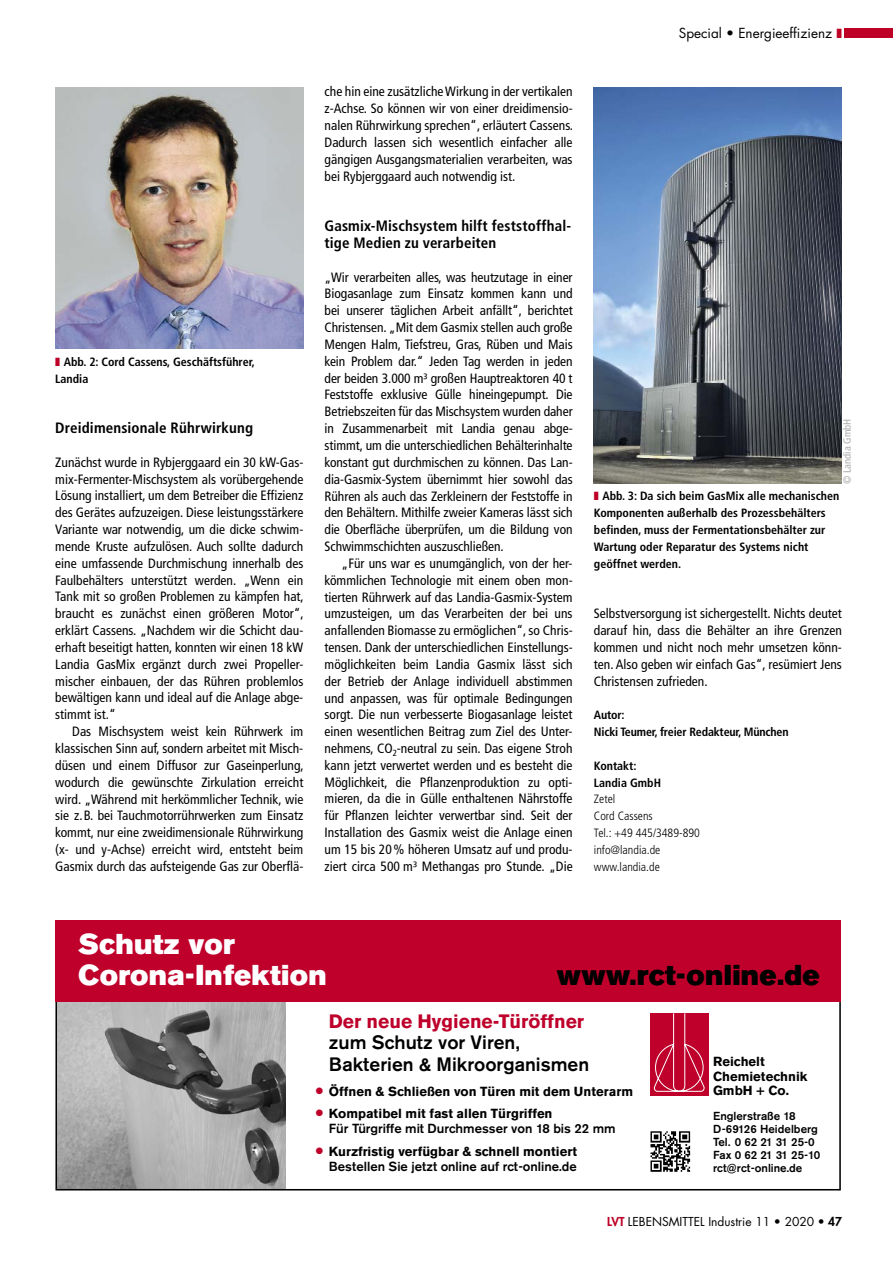
<style>
.page{position:relative;width:893px;height:1263px;background:#fff}
.page>*{position:absolute;margin:0;border:0;box-sizing:border-box;transform-origin:0 0}
.t1{font:28.5px/31.5px "Akzidenz Grotesk BQ Super";letter-spacing:.01em;color:#fff}
.t2{font:28.5px "Akzidenz Grotesk BQ Super";letter-spacing:.01em;color:#000}
.t3{font:500 19.2px/21.6px "Akzidenz Grotesk BQ";color:#000}
.t4{font:700 19.2px "Akzidenz Grotesk BQ";color:#be002b}
.t5{font:700 condensed 15px/16.8px "Frutiger LT Std";letter-spacing:.01em;color:#000}
.t6{font:condensed 13.5px/16.8px "Frutiger LT Std";color:#000;text-align:justify}
.t7{font:13.5px "Futura Std";color:#000}
.t8{font:500 13.05px/15.5px "Akzidenz Grotesk BQ";color:#000}
.t9{font:700 13.05px/14.7px "Akzidenz Grotesk BQ";color:#000}
.t10{font:700 condensed 12px/16.8px "Frutiger LT Std";color:#000}
.t11{font:300 condensed 12px/16.8px "Frutiger LT Std";color:#000}
.t12{font:12px "Futura Std";color:#000}
.t13{font:500 11.55px/13px "Akzidenz Grotesk BQ";color:#000}
.t14{font:condensed 10.5px "Frutiger LT Std";color:#aaa}
.s1{color:#be0027}
.s2{color:#be002b}
.s3{font-weight:700}
.s4{font-weight:800;color:#be0027}
.s5{font-weight:800}
</style>
<div class="page">
<img style="left:55px;top:88px;width:248px;height:261px">
<img style="left:594px;top:88px;width:247px;height:396px">
<img style="left:58px;top:1002px;width:228px;height:185px">
<div style="left:55px;top:920px;width:786px;height:82px;background:#be002b"></div>
<img style="left:650px;top:1131px;width:41px;height:41px">
<div style="left:650px;top:1013px;width:59px;height:83px;background:#be002b"></div>
<svg style="left:653px;top:1013px;width:52px;height:79px"></svg>
<div style="left:845px;top:28px;width:48px;height:10px;background:#be0027"></div>
<p class="t10" style="left:55px;top:353px;width:201px"><span class="s1">❚</span> Abb. 2: Cord Cassens, Geschäftsführer,<br>Landia</p>
<p class="t5" style="left:55px;top:419px;width:199px">Dreidimensionale Rührwirkung</p>
<p class="t6" style="left:55px;top:454px;width:250px">Zunächst wurde in Rybjerggaard ein 30 kW-Gas&shy;mix-Fermenter-Mischsystem als vorübergehende Lösung installiert, um dem Betreiber die Effizienz des Gerätes aufzuzeigen. Diese leistungsstärkere Variante war notwendig, um die dicke schwim&shy;mende Kruste aufzulösen. Auch sollte dadurch eine umfassende Durchmischung innerhalb des Faulbehälters unterstützt werden. „Wenn ein Tank mit so großen Problemen zu kämpfen hat, braucht es zunächst einen größeren Motor“, erklärt Cassens. „Nachdem wir die Schicht dau&shy;erhaft beseitigt hatten, konnten wir einen 18 kW Landia GasMix ergänzt durch zwei Propeller&shy;mischer einbauen, der das Rühren problemlos bewältigen kann und ideal auf die Anlage abge&shy;stimmt ist.“</p>
<p class="t6" style="left:55px;top:723px;width:250px;text-indent:17px">Das Mischsystem weist kein Rührwerk im klassischen Sinn auf, sondern arbeitet mit Misch&shy;düsen und einem Diffusor zur Gaseinperlung, wodurch die gewünschte Zirkulation erreicht wird. „Während mit herkömmlicher Technik, wie sie z.B. bei Tauchmotorrührwerken zum Einsatz kommt, nur eine zweidimensionale Rührwirkung (x- und y-Achse) erreicht wird, entsteht beim Gasmix durch das aufsteigende Gas zur Oberflä-</p>
<p class="t6" style="left:325px;top:83px;width:250px">che hin eine zusätzliche Wirkung in der vertikalen z-Achse. So können wir von einer dreidimensio&shy;nalen Rührwirkung sprechen“, erläutert Cassens.<br>Dadurch lassen sich wesentlich einfacher alle gängigen Ausgangsmaterialien verarbeiten, was bei Rybjerggaard auch notwendig ist.</p>
<p class="t5" style="left:325px;top:218px;width:248px">Gasmix-Mischsystem hilft feststoffhal&shy;tige Medien zu verarbeiten</p>
<p class="t6" style="left:325px;top:269px;width:250px">„Wir verarbeiten alles, was heutzutage in einer Biogasanlage zum Einsatz kommen kann und bei unserer täglichen Arbeit anfällt“, berichtet Christensen. „Mit dem Gasmix stellen auch große Mengen Halm, Tiefstreu, Gras, Rüben und Mais kein Problem dar.“ Jeden Tag werden in jeden der beiden 3.000 m³ großen Hauptreaktoren 40 t Feststoffe exklusive Gülle hineingepumpt. Die Betriebszeiten für das Mischsystem wurden daher in Zusammenarbeit mit Landia genau abge&shy;stimmt, um die unterschiedlichen Behälterinhalte konstant gut durchmischen zu können. Das Lan&shy;dia-Gasmix-System übernimmt hier sowohl das Rühren als auch das Zerkleinern der Feststoffe in den Behältern. Mithilfe zweier Kameras lässt sich die Oberfläche überprüfen, um die Bildung von Schwimmschichten auszuschließen.</p>
<p class="t6" style="left:325px;top:555px;width:250px;text-indent:17px">„Für uns war es unumgänglich, von der her&shy;kömmlichen Technologie mit einem oben mon&shy;tierten Rührwerk auf das Landia-Gasmix-System umzusteigen, um das Verarbeiten der bei uns anfallenden Biomasse zu ermöglichen“, so Chris&shy;tensen. Dank der unterschiedlichen Einstellungs&shy;möglichkeiten beim Landia Gasmix lässt sich der Betrieb der Anlage individuell abstimmen und anpassen, was für optimale Bedingungen sorgt. Die nun verbesserte Biogasanlage leistet einen wesentlichen Beitrag zum Ziel des Unter&shy;nehmens, CO<sub>2</sub>-neutral zu sein. Das eigene Stroh kann jetzt verwertet werden und es besteht die Möglichkeit, die Pflanzenproduktion zu opti&shy;mieren, da die in Gülle enthaltenen Nährstoffe für Pflanzen leichter verwertbar sind. Seit der Installation des Gasmix weist die Anlage einen um 15 bis 20% höheren Umsatz auf und produ&shy;ziert circa 500 m³ Methangas pro Stunde. „Die</p>
<p class="t7" style="left:679px;top:24px;width:165px">Special • Energieeffizienz <span class="s1">❚</span></p>
<p class="t14" style="left:841px;top:484px;width:66px;rotate:-90deg">© Landia GmbH</p>
<p class="t10" style="left:594px;top:488px;width:247px"><span class="s1">❚</span> Abb. 3: Da sich beim GasMix alle mechanischen Komponenten außerhalb des Prozessbehälters befinden, muss der Fermentationsbehälter zur Wartung oder Reparatur des Systems nicht geöffnet werden.</p>
<p class="t6" style="left:594px;top:605px;width:250px">Selbstversorgung ist sichergestellt. Nichts deutet darauf hin, dass die Behälter an ihre Grenzen kommen und nicht noch mehr umsetzen könn&shy;ten. Also geben wir einfach Gas“, resümiert Jens Christensen zufrieden.</p>
<p class="t10" style="left:594px;top:707px;width:196px">Autor:<br>Nicki Teumer, freier Redakteur, München</p>
<p class="t10" style="left:594px;top:757px;width:69px">Kontakt:<br>Landia GmbH</p>
<p class="t11" style="left:594px;top:791px;width:108px">Zetel<br>Cord Cassens<br>Tel.: +49 445/3489-890 info@landia.de www.landia.de</p>
<h1 class="t1" style="left:78px;top:928px;width:250px">Schutz vor<br>Corona-Infektion</h1>
<h1 class="t2" style="left:557px;top:959px;width:264px">www.rct-online.de</h1>
<h2 class="t4" style="left:329px;top:1010px;width:257px">Der neue Hygiene-Türöffner</h2>
<h2 class="t3" style="left:329px;top:1032px;width:262px">zum Schutz vor Viren,<br>Bakterien &amp; Mikroorganismen</h2>
<p class="t9" style="left:316px;top:1084px;width:319px"><span class="s2">●</span> Öffnen &amp; Schließen von Türen mit dem Unterarm</p>
<p class="t8" style="left:329px;top:1105px;width:288px;text-indent:-13px"><span class="s2">●</span> <span class="s3">Kompatibel mit fast allen Türgriffen<br></span>Für Türgriffe mit Durchmesser von 18 bis 22 mm</p>
<p class="t8" style="left:316px;top:1143px;width:263px;text-align:right"><span class="s2">●</span> <span class="s3">Kurzfristig verfügbar &amp; schnell montiert<br></span>Bestellen Sie jetzt online auf rct-online.de</p>
<p class="t9" style="left:713px;top:1054px;width:96px">Reichelt<br>Chemietechnik<br>GmbH + Co.</p>
<p class="t13" style="left:713px;top:1109px;width:109px">Englerstraße 18<br>D-69126 Heidelberg<br>Tel. 0 62 21 31 25-0<br>Fax 0 62 21 31 25-10 rct@rct-online.de</p>
<p class="t12" style="left:607px;top:1214px;width:236px"><span class="s4">LVT</span> LEBENSMITTEL Industrie 11 • 2020 <span class="s5">• 47</span></p>
</div>
